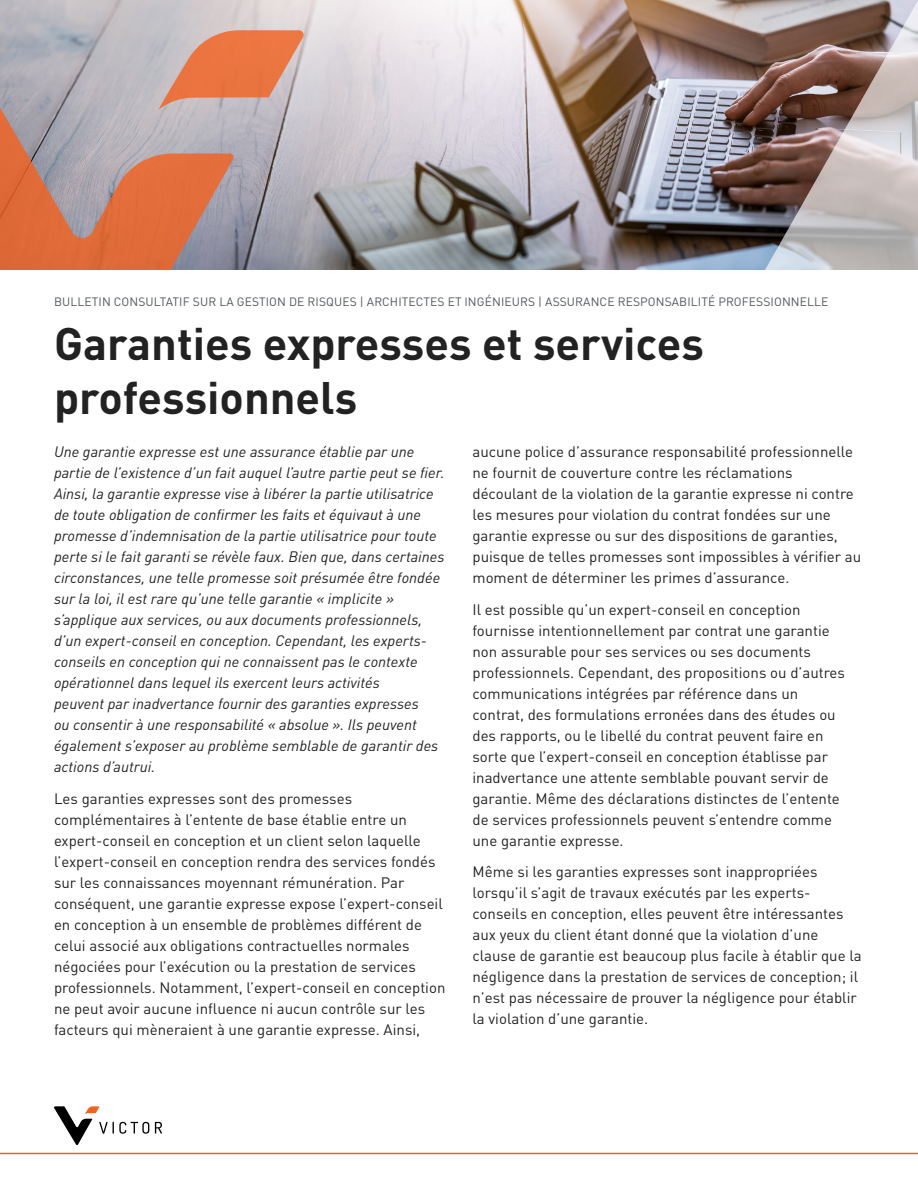
<style>
.page{position:relative;width:918px;height:1188px;background:#fff}
.page>*{position:absolute;margin:0;border:0;box-sizing:border-box;transform-origin:0 0}
.Page_Title_30_36{font:700 45px/54px "DINOT";color:#222}
.Body_Text_10_14{font:15px/21px "DINOT";color:#222}
.Body_Text_10_14-2{font:italic 15px/21px "DINOT";color:#222}
.Sub-nomenclature_8_1{font:12px "DINOT";letter-spacing:.01em;color:#53575a}
</style>
<div class="page">
<svg style="left:155px;top:1122px;width:7px;height:12px"></svg>
<svg style="left:54px;top:1106px;width:95px;height:39px"></svg>
<hr style="left:0;top:1153px;width:918px;height:1px;background:#f26322">
<img style="left:0;top:0;width:764px;height:270px">
<svg style="left:764px;top:0;width:154px;height:270px"></svg>
<svg style="left:0;top:84px;width:235px;height:186px"></svg>
<svg style="left:158px;top:30px;width:147px;height:80px"></svg>
<p class="Sub-nomenclature_8_1" style="left:54px;top:293px;width:776px">BULLETIN CONSULTATIF SUR LA GESTION DE RISQUES | ARCHITECTES ET INGÉNIEURS | ASSURANCE RESPONSABILITÉ PROFESSIONNELLE</p>
<h1 class="Page_Title_30_36" style="left:54px;top:313px;width:651px">Garanties expresses et services professionnels</h1>
<p class="Body_Text_10_14-2" style="left:54px;top:440px;width:392px">Une garantie expresse est une assurance établie par une partie de l’existence d’un fait auquel l’autre partie peut se fier.<br>Ainsi, la garantie expresse vise à libérer la partie utilisatrice de toute obligation de confirmer les faits et équivaut à une promesse d’indemnisation de la partie utilisatrice pour toute perte si le fait garanti se révèle faux. Bien que, dans certaines circonstances, une telle promesse soit présumée être fondée sur la loi, il est rare qu’une telle garantie « implicite » s’applique aux services, ou aux documents professionnels, d’un expert-conseil en conception. Cependant, les experts&shy;conseils en conception qui ne connaissent pas le contexte opérationnel dans lequel ils exercent leurs activités<br>peuvent par inadvertance fournir des garanties expresses<br>ou consentir à une responsabilité « absolue ». Ils peuvent également s’exposer au problème semblable de garantir des actions d’autrui.</p>
<p class="Body_Text_10_14" style="left:54px;top:786px;width:393px">Les garanties expresses sont des promesses complémentaires à l’entente de base établie entre un expert-conseil en conception et un client selon laquelle l’expert-conseil en conception rendra des services fondés sur les connaissances moyennant rémunération. Par conséquent, une garantie expresse expose l’expert-conseil en conception à un ensemble de problèmes différent de celui associé aux obligations contractuelles normales négociées pour l’exécution ou la prestation de services professionnels. Notamment, l’expert-conseil en conception ne peut avoir aucune influence ni aucun contrôle sur les facteurs qui mèneraient à une garantie expresse. Ainsi,</p>
<p class="Body_Text_10_14" style="left:472px;top:440px;width:390px">aucune police d’assurance responsabilité professionnelle ne fournit de couverture contre les réclamations découlant de la violation de la garantie expresse ni contre les mesures pour violation du contrat fondées sur une garantie expresse ou sur des dispositions de garanties, puisque de telles promesses sont impossibles à vérifier au moment de déterminer les primes d’assurance.</p>
<p class="Body_Text_10_14" style="left:472px;top:597px;width:374px">Il est possible qu’un expert-conseil en conception fournisse intentionnellement par contrat une garantie non assurable pour ses services ou ses documents professionnels. Cependant, des propositions ou d’autres communications intégrées par référence dans un contrat, des formulations erronées dans des études ou des rapports, ou le libellé du contrat peuvent faire en sorte que l’expert-conseil en conception établisse par inadvertance une attente semblable pouvant servir de garantie. Même des déclarations distinctes de l’entente de services professionnels peuvent s’entendre comme une garantie expresse.</p>
<p class="Body_Text_10_14" style="left:472px;top:860px;width:391px">Même si les garanties expresses sont inappropriées lorsqu’il s’agit de travaux exécutés par les experts&shy;conseils en conception, elles peuvent être intéressantes aux yeux du client étant donné que la violation d’une clause de garantie est beaucoup plus facile à établir que la négligence dans la prestation de services de conception; il n’est pas nécessaire de prouver la négligence pour établir la violation d’une garantie.</p>
</div>
